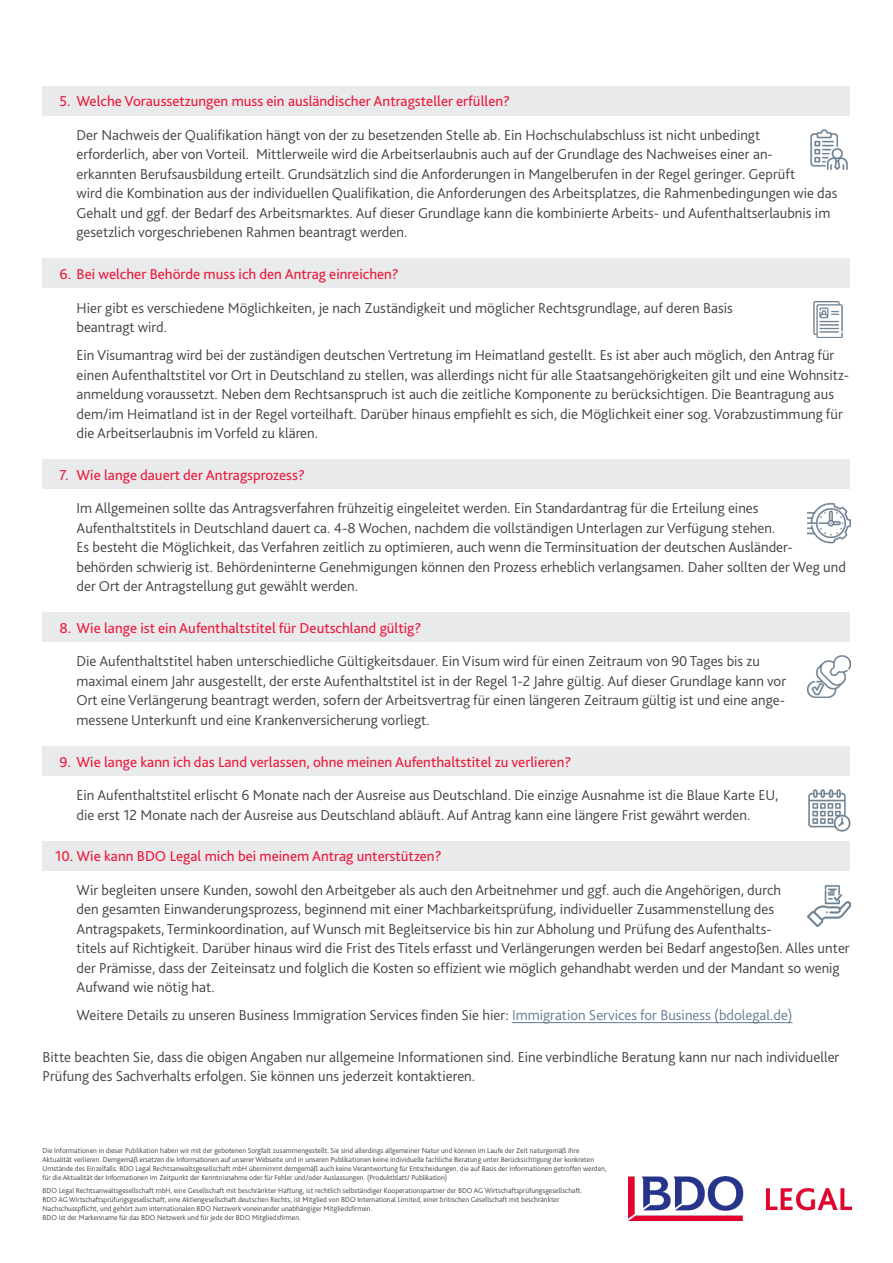
<style>
.page{position:relative;width:893px;height:1263px;background:#fff}
.page>*{position:absolute;margin:0;border:0;box-sizing:border-box;transform-origin:0 0}
.t1{font:300 15px/19.5px "Bliss Pro";color:#424241}
.t2{font:15px "Bliss Pro";color:#ed1a3b}
.t3{font:300 7.5px/9px "Bliss Pro";color:#424241}
.s1{color:#657c90}
</style>
<div class="page">
<img style="left:629px;top:1176px;width:223px;height:44px">
<div style="left:43px;top:86px;width:807px;height:30px;background:#e9eaec"></div>
<img style="left:810px;top:129px;width:38px;height:41px">
<div style="left:43px;top:259px;width:807px;height:29px;background:#e9eaec"></div>
<img style="left:813px;top:301px;width:30px;height:36px">
<div style="left:43px;top:459px;width:807px;height:30px;background:#e9eaec"></div>
<img style="left:808px;top:502px;width:42px;height:42px">
<div style="left:43px;top:612px;width:807px;height:30px;background:#e9eaec"></div>
<img style="left:808px;top:655px;width:42px;height:42px">
<div style="left:43px;top:746px;width:807px;height:30px;background:#e9eaec"></div>
<img style="left:808px;top:789px;width:42px;height:42px">
<hr style="left:512px;top:1022px;width:281px;height:1px;background:#657c90">
<div style="left:43px;top:841px;width:807px;height:30px;background:#e9eaec"></div>
<img style="left:808px;top:885px;width:42px;height:41px">
<p class="t2" style="left:60px;top:92px;width:452px">5. Welche Voraussetzungen muss ein ausländischer Antragsteller erfüllen?</p>
<p class="t1" style="left:77px;top:125px;width:762px">Der Nachweis der Qualifikation hängt von der zu besetzenden Stelle ab. Ein Hochschulabschluss ist nicht unbedingt<br>erforderlich, aber von Vorteil. Mittlerweile wird die Arbeitserlaubnis auch auf der Grundlage des Nachweises einer an-<br>erkannten Berufsausbildung erteilt. Grundsätzlich sind die Anforderungen in Mangelberufen in der Regel geringer. Geprüft<br>wird die Kombination aus der individuellen Qualifikation, die Anforderungen des Arbeitsplatzes, die Rahmenbedingungen wie das Gehalt und ggf. der Bedarf des Arbeitsmarktes. Auf dieser Grundlage kann die kombinierte Arbeits- und Aufenthaltserlaubnis im gesetzlich vorgeschriebenen Rahmen beantragt werden.</p>
<p class="t2" style="left:60px;top:265px;width:341px">6. Bei welcher Behörde muss ich den Antrag einreichen?</p>
<p class="t1" style="left:77px;top:297px;width:658px">Hier gibt es verschiedene Möglichkeiten, je nach Zuständigkeit und möglicher Rechtsgrundlage, auf deren Basis beantragt wird.</p>
<p class="t1" style="left:77px;top:345px;width:774px">Ein Visumantrag wird bei der zuständigen deutschen Vertretung im Heimatland gestellt. Es ist aber auch möglich, den Antrag für einen Aufenthaltstitel vor Ort in Deutschland zu stellen, was allerdings nicht für alle Staatsangehörigkeiten gilt und eine Wohnsitz&shy;anmeldung voraussetzt. Neben dem Rechtsanspruch ist auch die zeitliche Komponente zu berücksichtigen. Die Beantragung aus dem/im Heimatland ist in der Regel vorteilhaft. Darüber hinaus empfiehlt es sich, die Möglichkeit einer sog. Vorabzustimmung für die Arbeitserlaubnis im Vorfeld zu klären.</p>
<p class="t2" style="left:60px;top:465px;width:247px">7. Wie lange dauert der Antragsprozess?</p>
<p class="t1" style="left:77px;top:498px;width:771px">Im Allgemeinen sollte das Antragsverfahren frühzeitig eingeleitet werden. Ein Standardantrag für die Erteilung eines Aufenthaltstitels in Deutschland dauert ca. 4-8 Wochen, nachdem die vollständigen Unterlagen zur Verfügung stehen.<br>Es besteht die Möglichkeit, das Verfahren zeitlich zu optimieren, auch wenn die Terminsituation der deutschen Ausländer&shy;behörden schwierig ist. Behördeninterne Genehmigungen können den Prozess erheblich verlangsamen. Daher sollten der Weg und der Ort der Antragstellung gut gewählt werden.</p>
<p class="t2" style="left:60px;top:619px;width:363px">8. Wie lange ist ein Aufenthaltstitel für Deutschland gültig?</p>
<p class="t1" style="left:77px;top:651px;width:711px">Die Aufenthaltstitel haben unterschiedliche Gültigkeitsdauer. Ein Visum wird für einen Zeitraum von 90 Tages bis zu maximal einem Jahr ausgestellt, der erste Aufenthaltstitel ist in der Regel 1-2 Jahre gültig. Auf dieser Grundlage kann vor Ort eine Verlängerung beantragt werden, sofern der Arbeitsvertrag für einen längeren Zeitraum gültig ist und eine ange&shy;messene Unterkunft und eine Krankenversicherung vorliegt.</p>
<p class="t2" style="left:60px;top:752px;width:513px">9. Wie lange kann ich das Land verlassen, ohne meinen Aufenthaltstitel zu verlieren?</p>
<p class="t1" style="left:77px;top:785px;width:704px">Ein Aufenthaltstitel erlischt 6 Monate nach der Ausreise aus Deutschland. Die einzige Ausnahme ist die Blaue Karte EU, die erst 12 Monate nach der Ausreise aus Deutschland abläuft. Auf Antrag kann eine längere Frist gewährt werden.</p>
<p class="t2" style="left:55px;top:847px;width:388px">10. Wie kann BDO Legal mich bei meinem Antrag unterstützen?</p>
<p class="t1" style="left:77px;top:880px;width:775px">Wir begleiten unsere Kunden, sowohl den Arbeitgeber als auch den Arbeitnehmer und ggf. auch die Angehörigen, durch<br>den gesamten Einwanderungsprozess, beginnend mit einer Machbarkeitsprüfung, individueller Zusammenstellung des Antragspakets, Terminkoordination, auf Wunsch mit Begleitservice bis hin zur Abholung und Prüfung des Aufenthalts-<br>titels auf Richtigkeit. Darüber hinaus wird die Frist des Titels erfasst und Verlängerungen werden bei Bedarf angestoßen. Alles unter der Prämisse, dass der Zeiteinsatz und folglich die Kosten so effizient wie möglich gehandhabt werden und der Mandant so wenig Aufwand wie nötig hat.</p>
<p class="t1" style="left:77px;top:1005px;width:718px">Weitere Details zu unseren Business Immigration Services finden Sie hier: <span class="s1">Immigration Services for Business (bdolegal.de)</span></p>
<p class="t1" style="left:43px;top:1046px;width:798px">Bitte beachten Sie, dass die obigen Angaben nur allgemeine Informationen sind. Eine verbindliche Beratung kann nur nach individueller<br>Prüfung des Sachverhalts erfolgen. Sie können uns jederzeit kontaktieren.</p>
<p class="t3" style="left:43px;top:1146px;width:566px">Die Informationen in dieser Publikation haben wir mit der gebotenen Sorgfalt zusammengestellt. Sie sind allerdings allgemeiner Natur und können im Laufe der Zeit naturgemäß ihre Aktualität verlieren. Demgemäß ersetzen die Informationen auf unserer Webseite und in unseren Publikationen keine individuelle fachliche Beratung unter Berücksichtigung der konkreten Umstände des Einzelfalls. BDO Legal Rechtsanwaltsgesellschaft mbH übernimmt demgemäß auch keine Verantwortung für Entscheidungen, die auf Basis der Informationen getroffen werden, für die Aktualität der Informationen im Zeitpunkt der Kenntnisnahme oder für Fehler und/oder Auslassungen. (Produktblatt/ Publikation)</p>
<p class="t3" style="left:43px;top:1186px;width:541px">BDO Legal Rechtsanwaltsgesellschaft mbH, eine Gesellschaft mit beschränkter Haftung, ist rechtlich selbständiger Kooperationspartner der BDO AG Wirtschaftsprüfungsgesellschaft.<br>BDO AG Wirtschaftsprüfungsgesellschaft, eine Aktiengesellschaft deutschen Rechts, ist Mitglied von BDO International Limited, einer britischen Gesellschaft mit beschränkter Nachschusspflicht, und gehört zum internationalen BDO Netzwerk voneinander unabhängiger Mitgliedsfirmen.<br>BDO ist der Markenname für das BDO Netzwerk und für jede der BDO Mitgliedsfirmen.</p>
</div>
